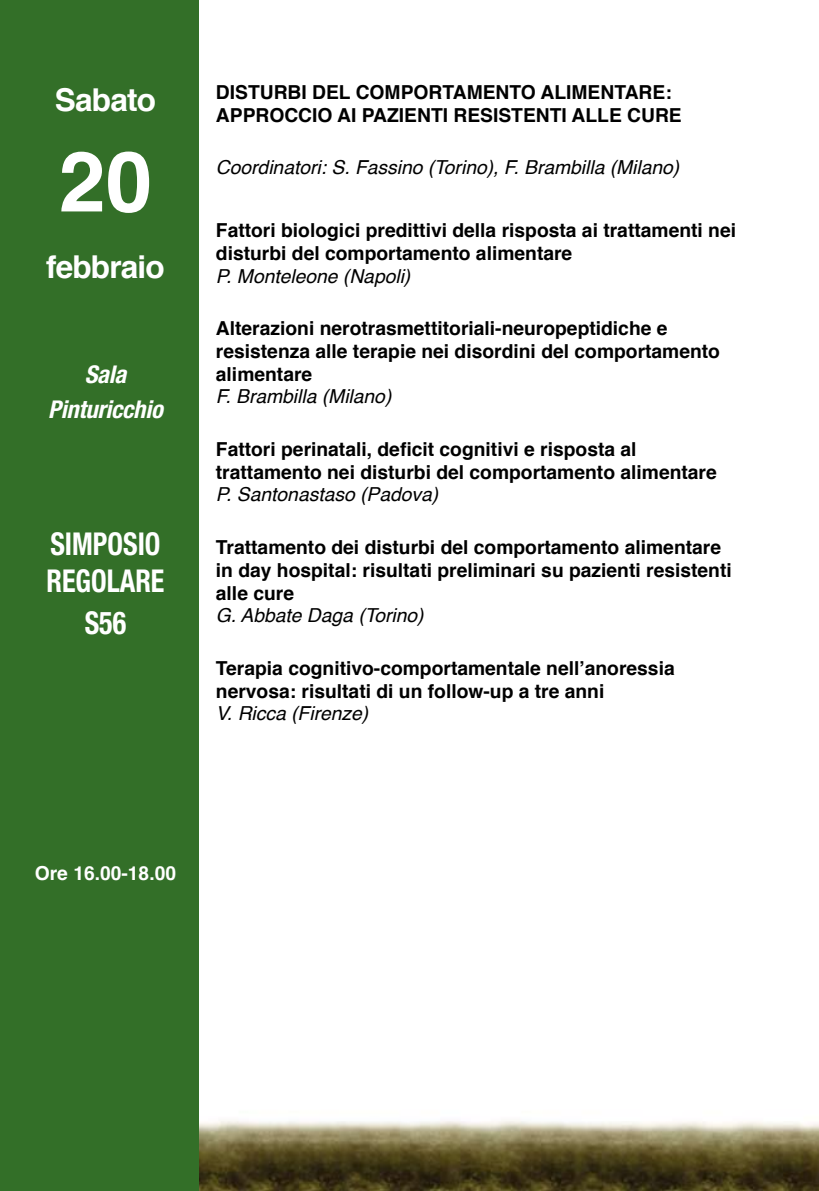
<style>
.page{position:relative;width:819px;height:1191px;background:#fff}
.page>*{position:absolute;margin:0;border:0;box-sizing:border-box;transform-origin:0 0}
.t1{font:700 84px "Helvetica";color:#fff}
.t2{font:700 condensed 31.5px/37.8px "Helvetica Neue";color:#fff;scale:.89 1}
.t3{font:700 31.5px "Helvetica";color:#fff}
.t4{font:italic 700 condensed 24.5px/35px "Helvetica Neue";letter-spacing:-.01em;color:#fff;text-align:center}
.t5{font:700 19.25px/22.8px "Helvetica";color:#000}
.t6{font:italic 19.25px "Helvetica";color:#000}
.t7{font:700 19.25px "Helvetica";color:#fff}
</style>
<div class="page">
<img style="left:198px;top:224px;width:621px;height:967px">
<div style="left:0;top:0;width:198px;height:1191px;background:#336f28"></div>
<h2 class="t3" style="left:55px;top:74px;width:103px">Sabato</h2>
<h1 class="t1" style="left:59px;top:114px;width:95px">20</h1>
<h2 class="t3" style="left:46px;top:241px;width:120px">febbraio</h2>
<p class="t4" style="left:48px;top:356px;width:116px">Sala<br>Pinturicchio</p>
<h2 class="t2" style="left:46px;top:524px;width:134px">SIMPOSIO<br>REGOLARE</h2>
<h2 class="t2" style="left:85px;top:604px;width:48px">S56</h2>
<p class="t5" style="left:216px;top:81px;width:467px">Disturbi del comportamento alimentare: approccio ai pazienti resistenti alle cure</p>
<p class="t6" style="left:216px;top:152px;width:465px">Coordinatori: S. Fassino (Torino), F. Brambilla (Milano)</p>
<p class="t5" style="left:216px;top:219px;width:521px">Fattori biologici predittivi della risposta ai trattamenti nei disturbi del comportamento alimentare</p>
<p class="t6" style="left:216px;top:261px;width:196px">P. Monteleone (Napoli)</p>
<p class="t5" style="left:216px;top:317px;width:505px">Alterazioni nerotrasmettitoriali-neuropeptidiche e resistenza alle terapie nei disordini del comportamento alimentare</p>
<p class="t6" style="left:216px;top:381px;width:177px">F. Brambilla (Milano)</p>
<p class="t5" style="left:216px;top:438px;width:502px">Fattori perinatali, deficit cognitivi e risposta al trattamento nei disturbi del comportamento alimentare</p>
<p class="t6" style="left:216px;top:479px;width:224px">P. Santonastaso (Padova)</p>
<p class="t5" style="left:216px;top:536px;width:517px">Trattamento dei disturbi del comportamento alimentare in day hospital: risultati preliminari su pazienti resistenti alle cure</p>
<p class="t6" style="left:216px;top:600px;width:209px">G. Abbate Daga (Torino)</p>
<p class="t5" style="left:216px;top:657px;width:460px">Terapia cognitivo-comportamentale nell’anoressia nervosa: risultati di un follow-up a tre anni</p>
<p class="t6" style="left:216px;top:698px;width:154px">V. Ricca (Firenze)</p>
<p class="t7" style="left:35px;top:857px;width:143px">Ore 16.00-18.00</p>
</div>
